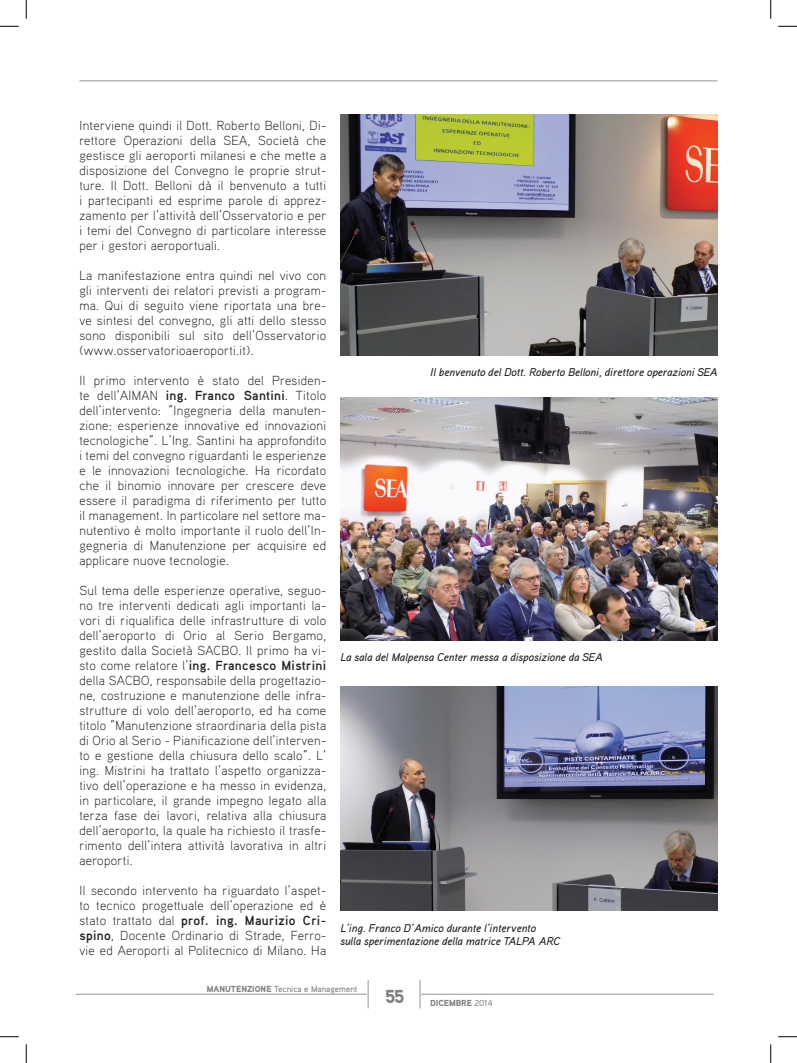
<style>
.page{position:relative;width:797px;height:1063px;background:#fff}
.page>*{position:absolute;margin:0;border:0;box-sizing:border-box;transform-origin:0 0}
.t1{font:900 18.75px "Aaux Pro";color:#808285}
.t2{font:300 13.12px/15px "Aaux Pro";letter-spacing:.025em;color:#231f20;text-align:justify}
.t3{font:italic 500 11.25px "Aaux Pro";color:#231f20}
.t4{font:500 8.75px "Aaux Pro";color:#808285}
.t5{font:900 8.75px "Aaux Pro";color:#808285}
.s1{font-family:"Aaux Pro Bold OSF";font-weight:400}
.s2{font-weight:700}
.s3{font-weight:900}
.s4{font-weight:500}
</style>
<div class="page">
<hr style="left:76px;top:993px;width:291px;height:1px;background:#939598">
<hr style="left:421px;top:993px;width:292px;height:1px;background:#939598">
<svg style="left:419px;top:980px;width:1px;height:28px"></svg>
<svg style="left:367px;top:980px;width:1px;height:28px"></svg>
<hr style="left:79px;top:81px;width:638px;height:1px;background:#939598">
<img style="left:340px;top:115px;width:377px;height:240px">
<img style="left:340px;top:397px;width:377px;height:243px">
<img style="left:340px;top:686px;width:377px;height:224px">
<svg style="left:0;top:25px;width:19px;height:2px"></svg>
<svg style="left:778px;top:25px;width:19px;height:2px"></svg>
<svg style="left:0;top:1036px;width:19px;height:1px"></svg>
<svg style="left:778px;top:1036px;width:19px;height:1px"></svg>
<svg style="left:25px;top:0;width:2px;height:19px"></svg>
<svg style="left:25px;top:1044px;width:2px;height:18px"></svg>
<svg style="left:770px;top:0;width:1px;height:19px"></svg>
<svg style="left:770px;top:1044px;width:1px;height:18px"></svg>
<p class="t2" style="left:79px;top:117px;width:248px">Interviene quindi il Dott. Roberto Belloni, Di&shy;rettore Operazioni della SEA, Società che gestisce gli aeroporti milanesi e che mette a disposizione del Convegno le proprie strut&shy;ture. Il Dott. Belloni dà il benvenuto a tutti i partecipanti ed esprime parole di apprez&shy;zamento per l’attività dell’Osservatorio e per i temi del Convegno di particolare interesse per i gestori aeroportuali.</p>
<p class="t2" style="left:79px;top:267px;width:248px">La manifestazione entra quindi nel vivo con gli interventi dei relatori previsti a program&shy;ma. Qui di seguito viene riportata una bre&shy;ve sintesi del convegno, gli atti dello stesso sono disponibili sul sito dell’Osservatorio (www.osservatorioaeroporti.it).</p>
<p class="t2" style="left:79px;top:372px;width:248px">Il primo intervento è stato del Presiden&shy;te dell’AIMAN <span class="s1">ing.</span> <span class="s2">Franco Santini</span>. Titolo dell’intervento: ”Ingegneria della manuten&shy;zione: esperienze innovative ed innovazioni tecnologiche”. L’Ing. Santini ha approfondito i temi del convegno riguardanti le esperienze e le innovazioni tecnologiche. Ha ricordato che il binomio innovare per crescere deve essere il paradigma di riferimento per tutto il management. In particolare nel settore ma&shy;nutentivo è molto importante il ruolo dell’In&shy;gegneria di Manutenzione per acquisire ed applicare nuove tecnologie.</p>
<p class="t2" style="left:79px;top:582px;width:248px">Sul tema delle esperienze operative, seguo&shy;no tre interventi dedicati agli importanti la&shy;vori di riqualifica delle infrastrutture di volo dell’aeroporto di Orio al Serio Bergamo, gestito dalla Società SACBO. Il primo ha vi&shy;sto come relatore l’<span class="s2">ing. Francesco Mistrini </span>della SACBO, responsabile della progettazio&shy;ne, costruzione e manutenzione delle infra&shy;strutture di volo dell’aeroporto, ed ha come titolo ”Manutenzione straordinaria della pista di Orio al Serio - Pianificazione dell’interven&shy;to e gestione della chiusura dello scalo”. L’ ing. Mistrini ha trattato l’aspetto organizza&shy;tivo dell’operazione e ha messo in evidenza, in particolare, il grande impegno legato alla terza fase dei lavori, relativa alla chiusura dell’aeroporto, la quale ha richiesto il trasfe&shy;rimento dell’intera attività lavorativa in altri aeroporti.</p>
<p class="t2" style="left:79px;top:882px;width:248px">Il secondo intervento ha riguardato l’aspet&shy;to tecnico progettuale dell’operazione ed è stato trattato dal <span class="s1">prof. ing. Maurizio Cri&shy;spino</span>, Docente Ordinario di Strade, Ferro&shy;vie ed Aeroporti al Politecnico di Milano. Ha</p>
<p class="t3" style="left:430px;top:364px;width:289px">Il benvenuto del Dott. Roberto Belloni, direttore operazioni SEA</p>
<p class="t3" style="left:340px;top:649px;width:264px">La sala del Malpensa Center messa a disposizione da SEA</p>
<p class="t3" style="left:340px;top:920px;width:197px">L’ing. Franco D’Amico durante l’intervento</p>
<p class="t3" style="left:340px;top:933px;width:221px">sulla sperimentazione della matrice TALPA ARC</p>
<p class="t4" style="left:207px;top:982px;width:152px"><span class="s3">MANUTENZIONE</span> Tecnica e Management</p>
<p class="t1" style="left:385px;top:984px;width:21px">55</p>
<p class="t5" style="left:430px;top:997px;width:64px">DICEMBRE <span class="s4">2014</span></p>
</div>
